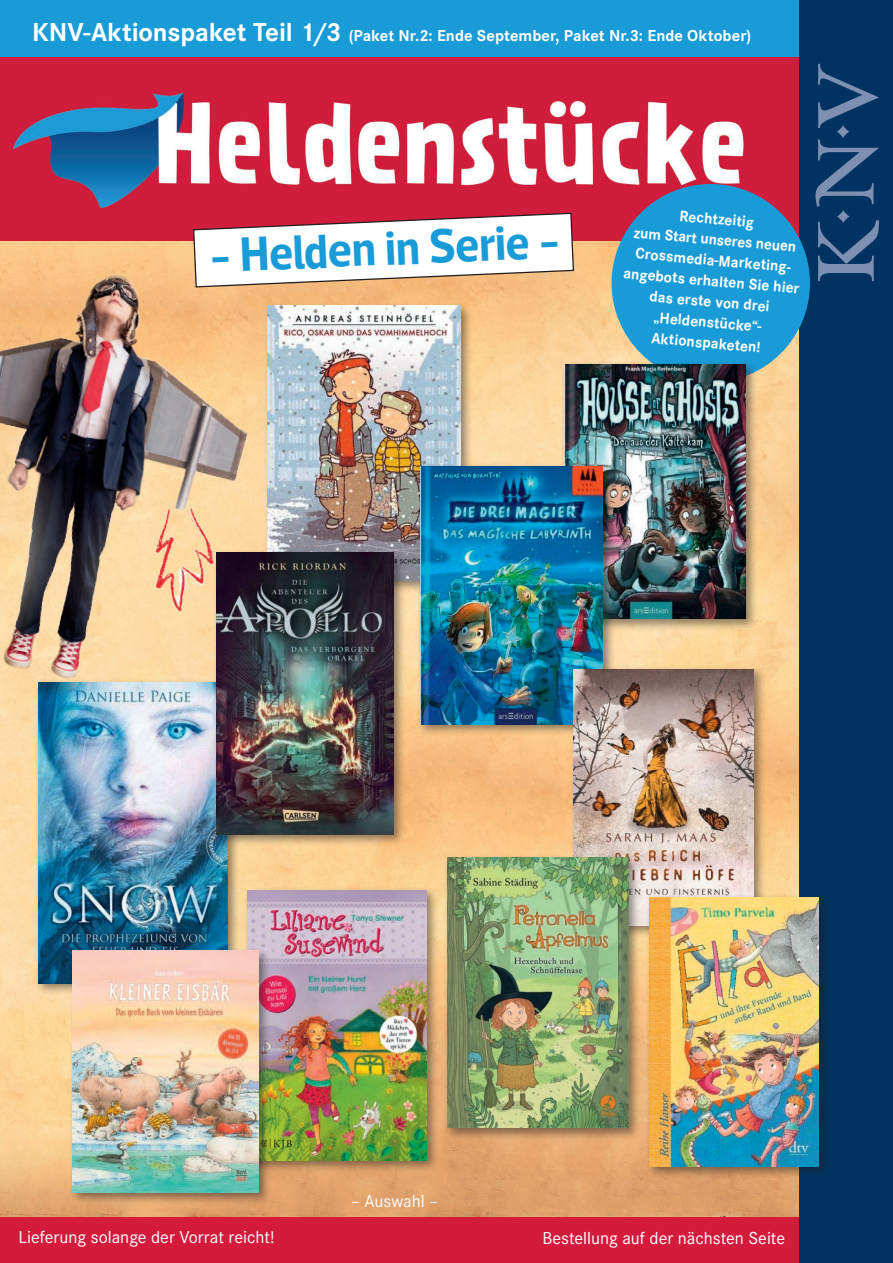
<style>
.page{position:relative;width:893px;height:1263px;background:#fff}
.page>*{position:absolute;margin:0;border:0;box-sizing:border-box;transform-origin:0 0}
.t1{font:700 49.2px "Acto";color:#199bd8;scale:.9 1}
.t2{font:18px "Corporate S";color:#fff}
.t3{font:700 16.5px "Corporate S";letter-spacing:.005em;color:#fff}
.t4{font:700 15.9px/20.7px "Corporate S";color:#fff;text-align:center;scale:.96 1}
.s1{font-size:27px}
</style>
<div class="page">
<div style="left:0;top:1216px;width:893px;height:47px;background:#d41b3c"></div>
<img style="left:0;top:241px;width:799px;height:975px">
<div style="left:0;top:0;width:799px;height:57px;background:#199bd8"></div>
<img style="left:0;top:57px;width:799px;height:184px">
<div style="left:799px;top:0;width:94px;height:1263px;background:#003361"></div>
<svg style="left:815px;top:140px;width:64px;height:67px"></svg>
<svg style="left:818px;top:220px;width:61px;height:61px"></svg>
<svg style="left:837px;top:125px;width:12px;height:13px"></svg>
<svg style="left:837px;top:210px;width:13px;height:13px"></svg>
<svg style="left:818px;top:64px;width:61px;height:64px"></svg>
<svg style="left:192px;top:212px;width:383px;height:76px"></svg>
<img style="left:0;top:247px;width:276px;height:473px">
<div style="left:264px;top:302px;width:209px;height:291px;background:#231f20;opacity:.5"></div>
<img style="left:268px;top:306px;width:192px;height:274px">
<div style="left:35px;top:678px;width:205px;height:317px;background:#231f20;opacity:.5"></div>
<img style="left:38px;top:682px;width:189px;height:301px">
<div style="left:612px;top:184px;width:198px;height:198px;background:#199bd8;border-radius:50%"></div>
<div style="left:560px;top:360px;width:198px;height:271px;background:#231f20;opacity:.5"></div>
<img style="left:564px;top:364px;width:181px;height:255px">
<div style="left:416px;top:463px;width:199px;height:273px;background:#231f20;opacity:.5"></div>
<img style="left:420px;top:466px;width:183px;height:258px">
<div style="left:570px;top:665px;width:196px;height:273px;background:#231f20;opacity:.5"></div>
<img style="left:574px;top:669px;width:179px;height:256px">
<div style="left:443px;top:854px;width:198px;height:287px;background:#231f20;opacity:.5"></div>
<img style="left:447px;top:858px;width:182px;height:270px">
<div style="left:244px;top:886px;width:196px;height:286px;background:#231f20;opacity:.5"></div>
<img style="left:247px;top:890px;width:180px;height:270px">
<div style="left:646px;top:893px;width:185px;height:286px;background:#231f20;opacity:.5"></div>
<img style="left:649px;top:897px;width:170px;height:269px">
<div style="left:212px;top:549px;width:194px;height:298px;background:#231f20;opacity:.5"></div>
<img style="left:216px;top:552px;width:177px;height:282px">
<div style="left:69px;top:947px;width:202px;height:258px;background:#231f20;opacity:.5"></div>
<img style="left:73px;top:951px;width:186px;height:242px">
<p class="t3" style="left:32px;top:26px;width:721px"><span class="s1">KNV-Aktionspaket Teil 1/3</span> (Paket Nr.2: Ende September, Paket Nr.3: Ende Oktober)</p>
<h1 class="t1" style="left:209px;top:228px;width:390px;rotate:-3deg">- Helden in Serie -</h1>
<p class="t4" style="left:630px;top:201px;width:186px;rotate:5deg">Rechtzeitig<br>zum Start unseres neuen<br>Crossmedia-Marketing&shy;angebots erhalten Sie hier das erste von drei „Heldenstücke“-<br>Aktionspaketen!</p>
<p class="t2" style="left:351px;top:1191px;width:89px">– Auswahl –</p>
<p class="t2" style="left:19px;top:1227px;width:258px">Lieferung solange der Vorrat reicht!</p>
<p class="t2" style="left:542px;top:1228px;width:244px">Bestellung auf der nächsten Seite</p>
</div>
